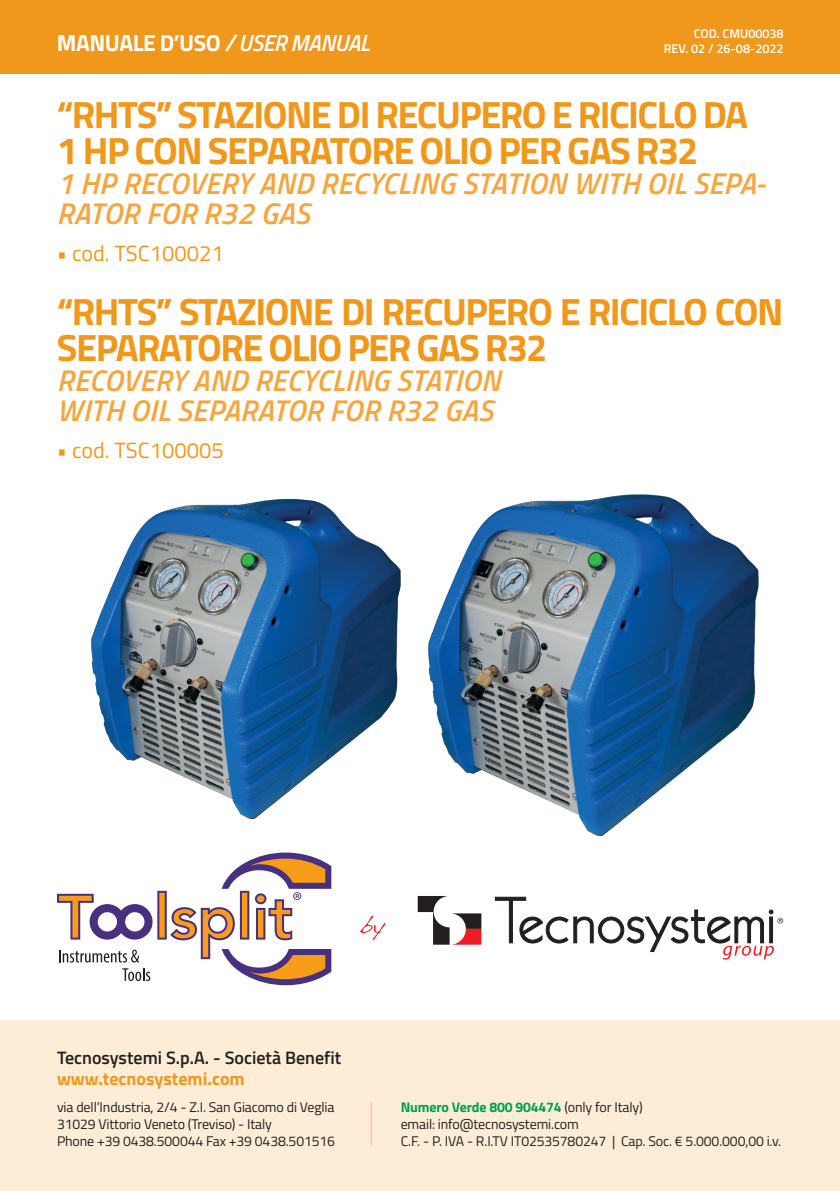
<style>
.page{position:relative;width:840px;height:1191px;background:#fff}
.page>*{position:absolute;margin:0;border:0;box-sizing:border-box;transform-origin:0 0}
.t1{font:700 38px/36px "Titillium Web";letter-spacing:-.04em;color:#f0981b}
.t2{font:italic 600 30px/30px "Titillium Web";letter-spacing:.01em;color:#f5a63e}
.t3{font:700 23.2px "Titillium Web";letter-spacing:-.02em;color:#fff}
.t4{font:22px "Titillium Web";color:#f0981b}
.t5{font:600 18px "Titillium Web";color:#231f20}
.t6{font:700 18px "Titillium Web";color:#f0981b}
.t7{font:14px/16.8px "Titillium Web";letter-spacing:-.01em;color:#231f20}
.t8{font:600 12.6px "Titillium Web";color:#fff}
.s1{font-weight:600;font-style:italic}
.s2{font-weight:700;color:#009f4f}
</style>
<div class="page">
<div style="left:0;top:1020px;width:839px;height:171px;background:#fdedd7"></div>
<div style="left:0;top:0;width:839px;height:74px;background:#f0981b"></div>
<svg style="left:360px;top:915px;width:25px;height:25px"></svg>
<svg style="left:417px;top:896px;width:64px;height:48px"></svg>
<svg style="left:494px;top:897px;width:288px;height:62px"></svg>
<svg style="left:57px;top:852px;width:274px;height:133px"></svg>
<hr style="left:370px;top:1102px;width:2px;height:43px;background:#f9c889">
<img style="left:91px;top:498px;width:304px;height:322px">
<img style="left:395px;top:494px;width:364px;height:343px">
<h3 class="t3" style="left:57px;top:25px;width:314px">MANUALE D’USO <span class="s1">/ USER MANUAL</span></h3>
<p class="t8" style="left:693px;top:24px;width:91px">COD. CMU00038</p>
<p class="t8" style="left:663px;top:39px;width:121px">REV. 02 / 26-08-2022</p>
<h1 class="t1" style="left:57px;top:95px;width:692px">“RHTS” STAZIONE DI RECUPERO E RICICLO DA<br>1 HP CON SEPARATORE OLIO PER GAS R32</h1>
<h2 class="t2" style="left:57px;top:167px;width:709px">1 HP RECOVERY AND RECYCLING STATION WITH OIL SEPA-<br>RATOR FOR R32 GAS</h2>
<h3 class="t4" style="left:57px;top:237px;width:168px">• cod. TSC100021</h3>
<h1 class="t1" style="left:57px;top:292px;width:727px">“RHTS” STAZIONE DI RECUPERO E RICICLO CON<br>SEPARATORE OLIO PER GAS R32</h1>
<h2 class="t2" style="left:57px;top:364px;width:445px">RECOVERY AND RECYCLING STATION<br>WITH OIL SEPARATOR FOR R32 GAS</h2>
<h3 class="t4" style="left:57px;top:434px;width:168px">• cod. TSC100005</h3>
<p class="t5" style="left:57px;top:1043px;width:286px">Tecnosystemi S.p.A. - Società Benefit</p>
<p class="t6" style="left:57px;top:1065px;width:189px">www.tecnosystemi.com</p>
<p class="t7" style="left:57px;top:1098px;width:279px">via dell’Industria, 2/4 - Z.I. San Giacomo di Veglia<br>31029 Vittorio Veneto (Treviso) - Italy<br>Phone +39 0438.500044 Fax +39 0438.501516</p>
<p class="t7" style="left:400px;top:1098px;width:382px"><span class="s2">Numero Verde 800 904474</span> (only for Italy)<br>email: info@tecnosystemi.com<br>C.F. - P. IVA - R.I.TV IT02535780247 | Cap. Soc. € 5.000.000,00 i.v.</p>
</div>
